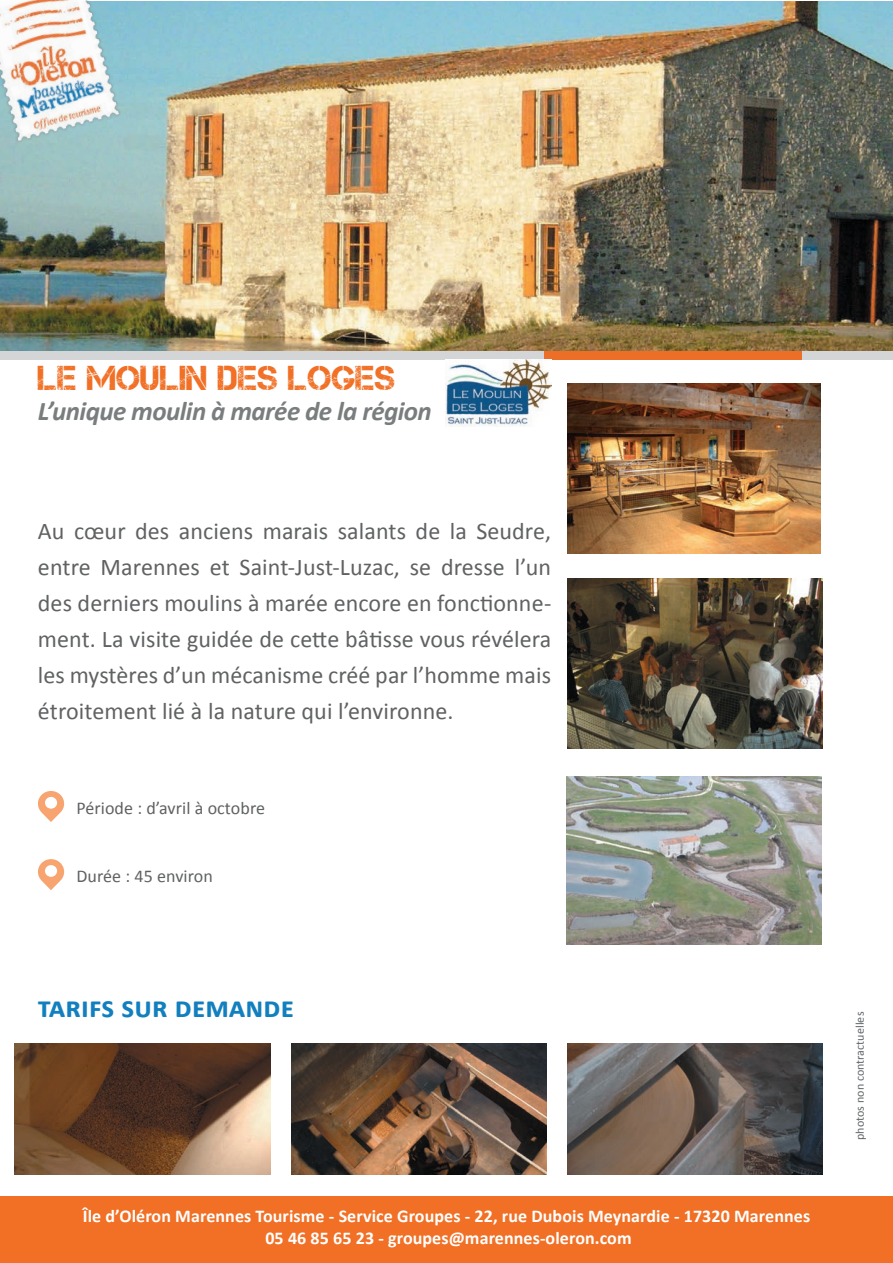
<style>
.page{position:relative;width:893px;height:1263px;background:#fff}
.page>*{position:absolute;margin:0;border:0;box-sizing:border-box;transform-origin:0 0}
.t1{font:34.5px "Captureit";letter-spacing:.005em;color:#f17025}
.t2{font:700 30px "Calibri";letter-spacing:.005em;color:#127fbe}
.t3{font:italic 700 27px "Calibri";letter-spacing:-.02em;color:#797d7e}
.t4{font:24px/36px "Calibri";letter-spacing:.005em;color:#5f6162;text-align:justify}
.t5{font:700 18px/21.6px "Calibri";letter-spacing:.005em;color:#fff;text-align:center}
.t6{font:18px "Calibri";letter-spacing:.005em;color:#5f6162}
.t7{font:12px "Calibri";letter-spacing:.005em;color:#606566}
</style>
<div class="page">
<img style="left:0;top:1px;width:893px;height:350px">
<div style="left:0;top:1196px;width:893px;height:67px;background:#f17025"></div>
<img style="left:0;top:0;width:123px;height:145px">
<div style="left:0;top:351px;width:893px;height:8px;background:#d4d5d6"></div>
<div style="left:544px;top:351px;width:257px;height:8px;background:#ec6e27"></div>
<img style="left:15px;top:1043px;width:255px;height:132px">
<img style="left:568px;top:578px;width:255px;height:171px">
<img style="left:568px;top:1043px;width:255px;height:132px">
<img style="left:291px;top:1043px;width:255px;height:132px">
<img style="left:568px;top:383px;width:252px;height:170px">
<img style="left:445px;top:359px;width:106px;height:68px">
<img style="left:566px;top:776px;width:255px;height:168px">
<svg style="left:38px;top:859px;width:26px;height:31px"></svg>
<svg style="left:38px;top:791px;width:26px;height:31px"></svg>
<h1 class="t1" style="left:38px;top:359px;width:359px">LE MOULIN DES LOGES</h1>
<p class="t3" style="left:38px;top:394px;width:395px">L’unique moulin à marée de la région</p>
<p class="t4" style="left:38px;top:513px;width:515px">Au cœur des anciens marais salants de la Seudre, entre Marennes et Saint-Just-Luzac, se dresse l’un des derniers moulins à marée encore en fonctionne&shy;ment. La visite guidée de cette bâtisse vous révélera les mystères d’un mécanisme créé par l’homme mais étroitement lié à la nature qui l’environne.</p>
<p class="t6" style="left:76px;top:796px;width:190px">Période : d’avril à octobre</p>
<p class="t6" style="left:76px;top:864px;width:138px">Durée : 45 environ</p>
<p class="t2" style="left:38px;top:988px;width:258px">TARIFs sur demande</p>
<p class="t5" style="left:83px;top:1206px;width:729px">Île d’Oléron Marennes Tourisme - Service Groupes - 22, rue Dubois Meynardie - 17320 Marennes<br>05 46 85 65 23 - groupes@marennes-oleron.com</p>
<p class="t7" style="left:852px;top:1140px;width:130px;rotate:-90deg">photos non contractuelles</p>
</div>
